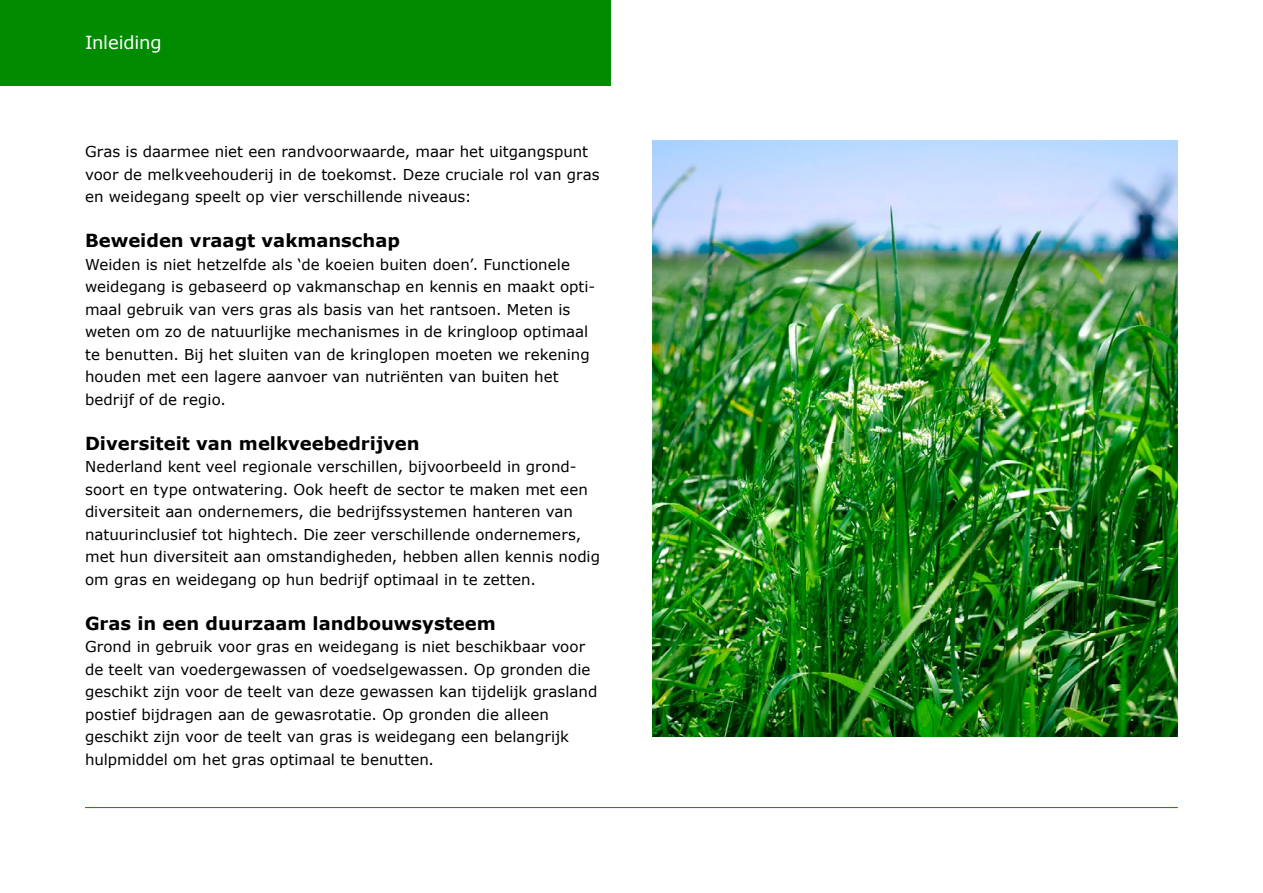
<style>
.page{position:relative;width:1263px;height:893px;background:#fff}
.page>*{position:absolute;margin:0;border:0;box-sizing:border-box;transform-origin:0 0}
._02_kop_12_15_bold{font:700 18px "Verdana";color:#000}
._02_Titel_12_18_wit{font:18px "Verdana";letter-spacing:-.01em;color:#fff}
._06_platte_tekst_8_5{font:15px/22.5px "Verdana";color:#000}
._02_Kop_14_groen{font:15px/22.5px "Verdana";letter-spacing:.005em;color:#000}
</style>
<div class="page">
<div style="left:0;top:0;width:85px;height:85px;background:#008b00"></div>
<div style="left:81px;top:0;width:529px;height:85px;background:#008b00"></div>
<hr style="left:85px;top:807px;width:1093px;height:1px;background:#008b00">
<img style="left:653px;top:140px;width:525px;height:597px">
<p class="_02_Titel_12_18_wit" style="left:85px;top:31px;width:78px">Inleiding</p>
<h3 class="_02_Kop_14_groen" style="left:85px;top:141px;width:516px">Gras is daarmee niet een randvoorwaarde, maar het uitgangspunt voor de melkveehouderij in de toekomst. Deze cruciale rol van gras en weidegang speelt op vier verschillende niveaus:</h3>
<p class="_02_kop_12_15_bold" style="left:85px;top:229px;width:316px">Beweiden vraagt vakmanschap</p>
<p class="_06_platte_tekst_8_5" style="left:85px;top:253px;width:512px">Weiden is niet hetzelfde als ‘de koeien buiten doen’. Functionele weidegang is gebaseerd op vakmanschap en kennis en maakt opti&shy;maal gebruik van vers gras als basis van het rantsoen. Meten is weten om zo de natuurlijke mechanismes in de kringloop optimaal te benutten. Bij het sluiten van de kringlopen moeten we rekening houden met een lagere aanvoer van nutriënten van buiten het bedrijf of de regio.</p>
<p class="_02_kop_12_15_bold" style="left:85px;top:432px;width:336px">Diversiteit van melkveebedrijven</p>
<p class="_06_platte_tekst_8_5" style="left:85px;top:456px;width:516px">Nederland kent veel regionale verschillen, bijvoorbeeld in grond&shy;soort en type ontwatering. Ook heeft de sector te maken met een diversiteit aan ondernemers, die bedrijfssystemen hanteren van natuurinclusief tot hightech. Die zeer verschillende ondernemers, met hun diversiteit aan omstandigheden, hebben allen kennis nodig om gras en weidegang op hun bedrijf optimaal in te zetten.</p>
<p class="_02_kop_12_15_bold" style="left:85px;top:612px;width:412px">Gras in een duurzaam landbouwsysteem</p>
<p class="_06_platte_tekst_8_5" style="left:85px;top:636px;width:514px">Grond in gebruik voor gras en weidegang is niet beschikbaar voor de teelt van voedergewassen of voedselgewassen. Op gronden die geschikt zijn voor de teelt van deze gewassen kan tijdelijk grasland postief bijdragen aan de gewasrotatie. Op gronden die alleen geschikt zijn voor de teelt van gras is weidegang een belangrijk hulpmiddel om het gras optimaal te benutten.</p>
</div>
